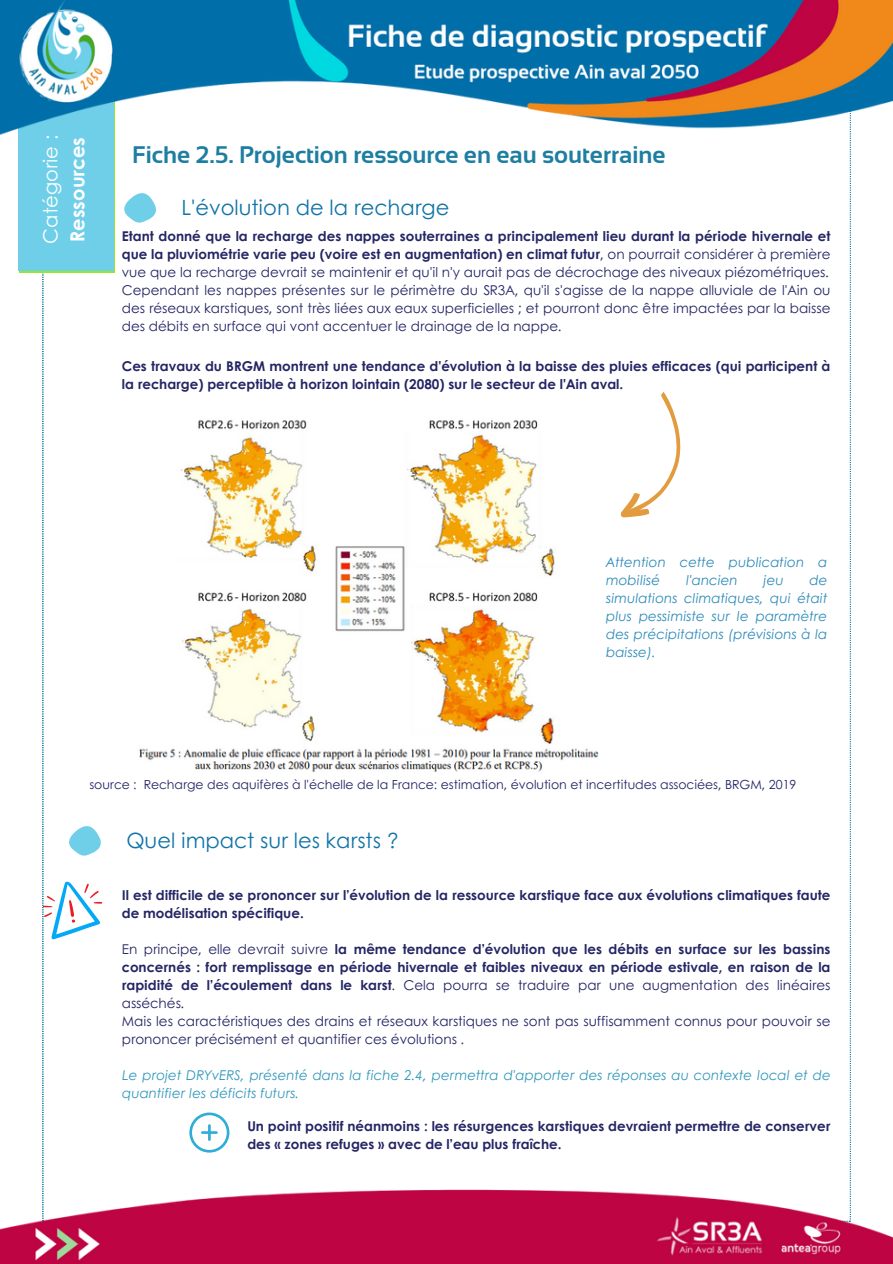
<style>
.page{position:relative;width:893px;height:1264px;background:#fff}
.page>*{position:absolute;margin:0;border:0;box-sizing:border-box;transform-origin:0 0}
.t1{font:700 24px "Sansation";color:#1d7ea1}
.t2{font:21px "Century Gothic";color:#1074a8}
.t3{font:19.5px/27px "Century Gothic";color:#fff}
.t4{font:700 13.5px/18px "Century Gothic";color:#242564}
.t5{font:13.5px/18px "Century Gothic";color:#242564}
.t6{font:italic 13.5px/18px "Century Gothic";color:#2d8bba}
.t7{font:italic 13.5px/18px "Century Gothic";color:#3198bb}
.t8{font:12.45px "Century Gothic";color:#242564}
.s1{font-weight:700}
.s2{font-weight:400}
</style>
<div class="page">
<img style="left:0;top:0;width:892px;height:1263px">
<svg style="left:122px;top:189px;width:38px;height:35px"></svg>
<img style="left:122px;top:411px;width:497px;height:373px">
<svg style="left:620px;top:388px;width:73px;height:138px"></svg>
<svg style="left:67px;top:822px;width:38px;height:35px"></svg>
<svg style="left:43px;top:881px;width:59px;height:58px"></svg>
<svg style="left:189px;top:1112px;width:40px;height:40px"></svg>
<p class="t3" style="left:36px;top:244px;width:110px;rotate:-90deg">Catégorie :<br><span class="s1">Ressources</span></p>
<p class="t1" style="left:132px;top:141px;width:535px">Fiche 2.5. Projection ressource en eau souterraine</p>
<p class="t2" style="left:181px;top:191px;width:269px">L'évolution de la recharge</p>
<p class="t4" style="left:122px;top:226px;width:710px;text-align:justify">Etant donné que la recharge des nappes souterraines a principalement lieu durant la période hivernale et que la pluviométrie varie peu (voire est en augmentation) en climat futur<span class="s2">, on pourrait considérer à première vue que la recharge devrait se maintenir et qu'il n'y aurait pas de décrochage des niveaux piézométriques.</span></p>
<p class="t5" style="left:122px;top:280px;width:710px;text-align:justify">Cependant les nappes présentes sur le périmètre du SR3A, qu'il s'agisse de la nappe alluviale de l'Ain ou des réseaux karstiques, sont très liées aux eaux superficielles ; et pourront donc être impactées par la baisse des débits en surface qui vont accentuer le drainage de la nappe.</p>
<p class="t4" style="left:122px;top:357px;width:710px">Ces travaux du BRGM montrent une tendance d'évolution à la baisse des pluies efficaces (qui participent à la recharge) perceptible à horizon lointain (2080) sur le secteur de l'Ain aval.</p>
<p class="t6" style="left:605px;top:552px;width:223px">Attention cette publication a mobilisé</p>
<p class="t6" style="left:685px;top:570px;width:53px">l'ancien</p>
<p class="t6" style="left:763px;top:570px;width:22px">jeu</p>
<p class="t6" style="left:605px;top:570px;width:223px;text-align:justify;text-indent:203px">de simulations climatiques, qui était plus pessimiste sur le paramètre des précipitations (prévisions à la baisse).</p>
<p class="t8" style="left:89px;top:775px;width:708px">source : Recharge des aquifères à l'échelle de la France: estimation, évolution et incertitudes associées, BRGM, 2019</p>
<p class="t2" style="left:126px;top:824px;width:274px">Quel impact sur les karsts ?</p>
<p class="t4" style="left:122px;top:885px;width:710px">Il est difficile de se prononcer sur l’évolution de la ressource karstique face aux évolutions climatiques faute de modélisation spécifique.</p>
<p class="t4" style="left:122px;top:939px;width:710px;text-align:justify"><span class="s2">En principe, elle devrait suivre</span> la même tendance d’évolution que les débits en surface sur les bassins concernés : fort remplissage en période hivernale et faibles niveaux en période estivale, en raison de la rapidité de l’écoulement dans le karst<span class="s2">. Cela pourra se traduire par une augmentation des linéaires asséchés.</span></p>
<p class="t5" style="left:122px;top:1011px;width:710px">Mais les caractéristiques des drains et réseaux karstiques ne sont pas suffisamment connus pour pouvoir se prononcer précisément et quantifier ces évolutions .</p>
<p class="t7" style="left:122px;top:1065px;width:710px">Le projet DRYvERS, présenté dans la fiche 2.4, permettra d'apporter des réponses au contexte local et de quantifier les déficits futurs.</p>
<p class="t4" style="left:247px;top:1116px;width:584px">Un point positif néanmoins : les résurgences karstiques devraient permettre de conserver des « zones refuges » avec de l’eau plus fraîche.</p>
</div>
